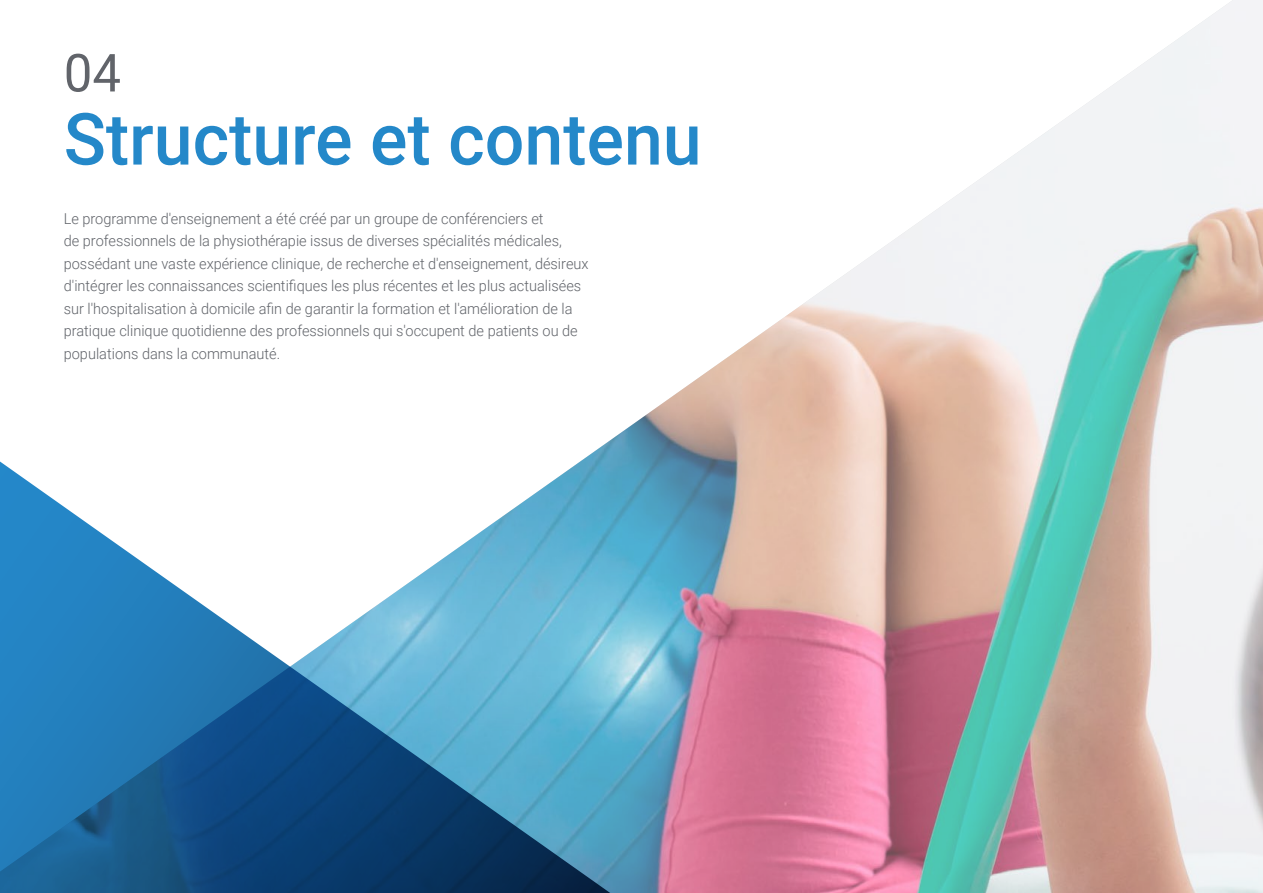
<style>
.page{position:relative;width:1263px;height:893px;background:#fff}
.page>*{position:absolute;margin:0;border:0;box-sizing:border-box;transform-origin:0 0}
.t1{font:500 72px "Roboto";color:#2488c9}
.t2{font:52.5px "Roboto";color:#61646a}
.t3{font:300 15px/22.5px "Roboto";color:#61646a}
</style>
<div class="page">
<img style="left:602px;top:0;width:661px;height:893px">
<svg style="left:0;top:446px;width:640px;height:447px"></svg>
<h2 class="t2" style="left:64px;top:36px;width:59px">04</h2>
<h1 class="t1" style="left:64px;top:89px;width:639px">Structure et contenu</h1>
<p class="t3" style="left:64px;top:207px;width:526px">Le programme d'enseignement a été créé par un groupe de conférenciers et<br>de professionnels de la physiothérapie issus de diverses spécialités médicales, possédant une vaste expérience clinique, de recherche et d'enseignement, désireux d'intégrer les connaissances scientifiques les plus récentes et les plus actualisées sur l'hospitalisation à domicile afin de garantir la formation et l'amélioration de la pratique clinique quotidienne des professionnels qui s'occupent de patients ou de populations dans la communauté.</p>
</div>
